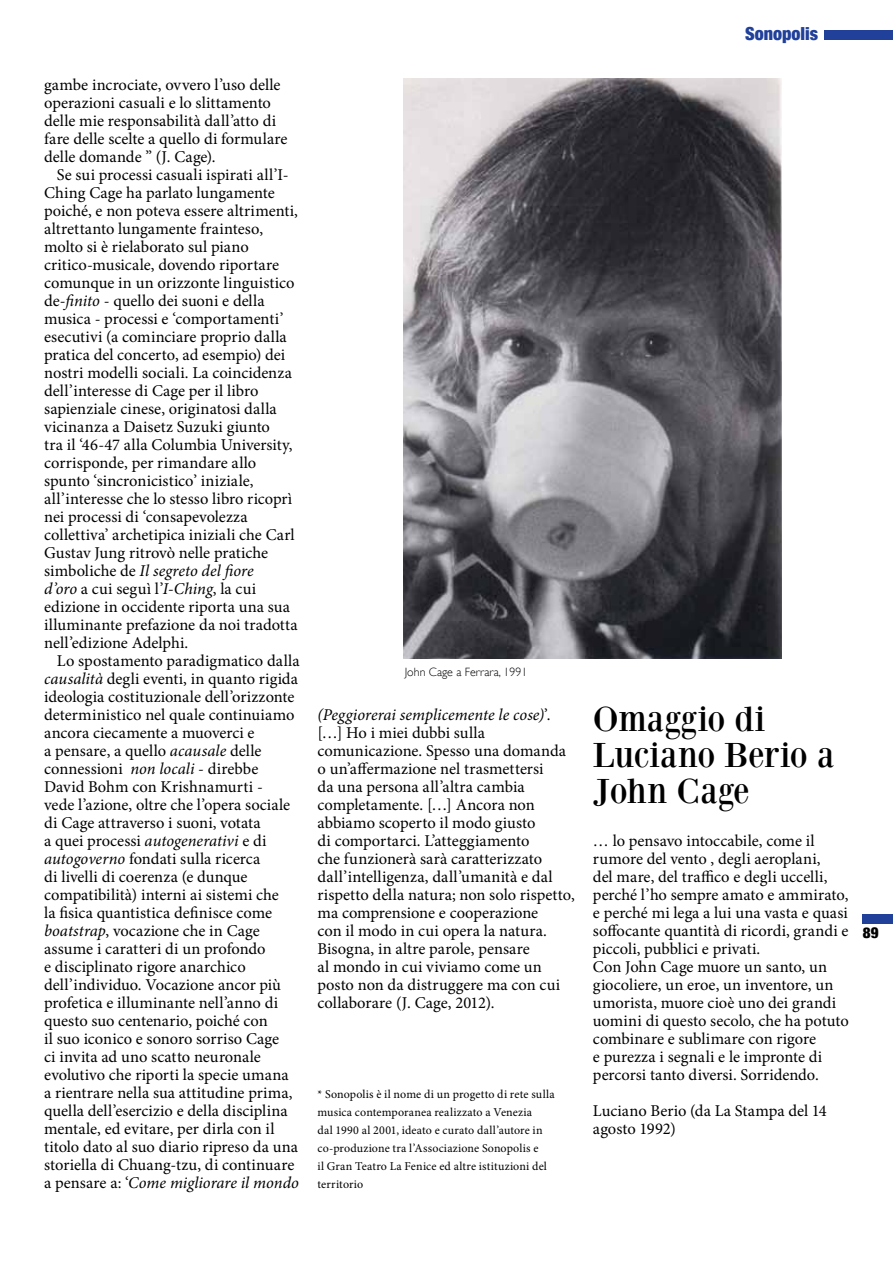
<style>
.page{position:relative;width:893px;height:1263px;background:#fff}
.page>*{position:absolute;margin:0;border:0;box-sizing:border-box;transform-origin:0 0}
.t1{font:36px/36px "Bodoni XT";letter-spacing:-.005em;color:#000}
.t2{font:900 condensed 18px "Helvetica Neue";color:#21409a}
.t3{font:16.5px/18px "Minion Pro";color:#000}
.t4{font:900 condensed 15px "Helvetica Neue";color:#000}
.t5{font:12px/18px "Minion Pro";letter-spacing:.015em;color:#000}
.t6{font:300 12px "Gill Sans";color:#000}
.s1{font-style:italic}
</style>
<div class="page">
<div style="left:863px;top:914px;width:30px;height:10px;background:#21409a"></div>
<div style="left:825px;top:30px;width:68px;height:10px;background:#21409a"></div>
<img style="left:403px;top:78px;width:379px;height:581px">
<p class="t3" style="left:44px;top:76px;width:245px">gambe incrociate, ovvero l’uso delle operazioni casuali e lo slittamento delle mie responsabilità dall’atto di fare delle scelte a quello di formulare delle domande ” (J. Cage).</p>
<p class="t3" style="left:44px;top:166px;width:255px;text-indent:13px">Se sui processi casuali ispirati all’I-Ching Cage ha parlato lungamente poiché, e non poteva essere altrimenti, altrettanto lungamente frainteso, molto si è rielaborato sul piano critico-musicale, dovendo riportare comunque in un orizzonte linguistico de-<span class="s1">finito</span> - quello dei suoni e della musica - processi e ‘comportamenti’ esecutivi (a cominciare proprio dalla pratica del concerto, ad esempio) dei nostri modelli sociali. La coincidenza dell’interesse di Cage per il libro sapienziale cinese, originatosi dalla vicinanza a Daisetz Suzuki giunto<br>tra il ‘46-47 alla Columbia University, corrisponde, per rimandare allo spunto ‘sincronicistico’ iniziale, all’interesse che lo stesso libro ricoprì nei processi di ‘consapevolezza collettiva’ archetipica iniziali che Carl Gustav Jung ritrovò nelle pratiche simboliche de <span class="s1">Il segreto del fiore<br>d’oro</span> a cui seguì l’<span class="s1">I-Ching</span>, la cui edizione in occidente riporta una sua illuminante prefazione da noi tradotta nell’edizione Adelphi.</p>
<p class="t3" style="left:44px;top:652px;width:257px;text-indent:13px">Lo spostamento paradigmatico dalla <span class="s1">causalità</span> degli eventi, in quanto rigida ideologia costituzionale dell’orizzonte deterministico nel quale continuiamo ancora ciecamente a muoverci e<br>a pensare, a quello <span class="s1">acausale</span> delle connessioni <span class="s1">non locali</span> - direbbe David Bohm con Krishnamurti -<br>vede l’azione, oltre che l’opera sociale di Cage attraverso i suoni, votata<br>a quei processi <span class="s1">autogenerativi</span> e di <span class="s1">autogoverno</span> fondati sulla ricerca<br>di livelli di coerenza (e dunque compatibilità) interni ai sistemi che<br>la fisica quantistica definisce come <span class="s1">boatstrap</span>, vocazione che in Cage assume i caratteri di un profondo<br>e disciplinato rigore anarchico dell’individuo. Vocazione ancor più profetica e illuminante nell’anno di questo suo centenario, poiché con<br>il suo iconico e sonoro sorriso Cage<br>ci invita ad uno scatto neuronale evolutivo che riporti la specie umana a rientrare nella sua attitudine prima, quella dell’esercizio e della disciplina mentale, ed evitare, per dirla con il titolo dato al suo diario ripreso da una storiella di Chuang-tzu, di continuare a pensare a: ‘<span class="s1">Come migliorare il mondo</span></p>
<p class="t6" style="left:405px;top:663px;width:124px">John Cage a Ferrara, 1991</p>
<p class="t3" style="left:317px;top:706px;width:259px"><span class="s1">(Peggiorerai semplicemente le cose)</span>’. […] Ho i miei dubbi sulla comunicazione. Spesso una domanda o un’affermazione nel trasmettersi<br>da una persona all’altra cambia completamente. […] Ancora non abbiamo scoperto il modo giusto<br>di comportarci. L’atteggiamento<br>che funzionerà sarà caratterizzato dall’intelligenza, dall’umanità e dal rispetto della natura; non solo rispetto, ma comprensione e cooperazione<br>con il modo in cui opera la natura.<br>Bisogna, in altre parole, pensare<br>al mondo in cui viviamo come un posto non da distruggere ma con cui collaborare (J. Cage, 2012).</p>
<p class="t5" style="left:317px;top:1085px;width:239px">* Sonopolis è il nome di un progetto di rete sulla musica contemporanea realizzato a Venezia<br>dal 1990 al 2001, ideato e curato dall’autore in co-produzione tra l’Associazione Sonopolis e<br>il Gran Teatro La Fenice ed altre istituzioni del territorio</p>
<p class="t2" style="left:745px;top:18px;width:75px">Sonopolis</p>
<h1 class="t1" style="left:593px;top:701px;width:243px">Omaggio di<br>Luciano Berio a<br>John Cage</h1>
<p class="t3" style="left:593px;top:832px;width:257px">… lo pensavo intoccabile, come il rumore del vento , degli aeroplani,<br>del mare, del traffico e degli uccelli, perché l’ho sempre amato e ammirato, e perché mi lega a lui una vasta e quasi soffocante quantità di ricordi, grandi e piccoli, pubblici e privati.<br>Con John Cage muore un santo, un giocoliere, un eroe, un inventore, un umorista, muore cioè uno dei grandi uomini di questo secolo, che ha potuto combinare e sublimare con rigore<br>e purezza i segnali e le impronte di percorsi tanto diversi. Sorridendo.</p>
<p class="t3" style="left:593px;top:1102px;width:235px">Luciano Berio (da La Stampa del 14 agosto 1992)</p>
<p class="t4" style="left:863px;top:921px;width:17px">89</p>
</div>
